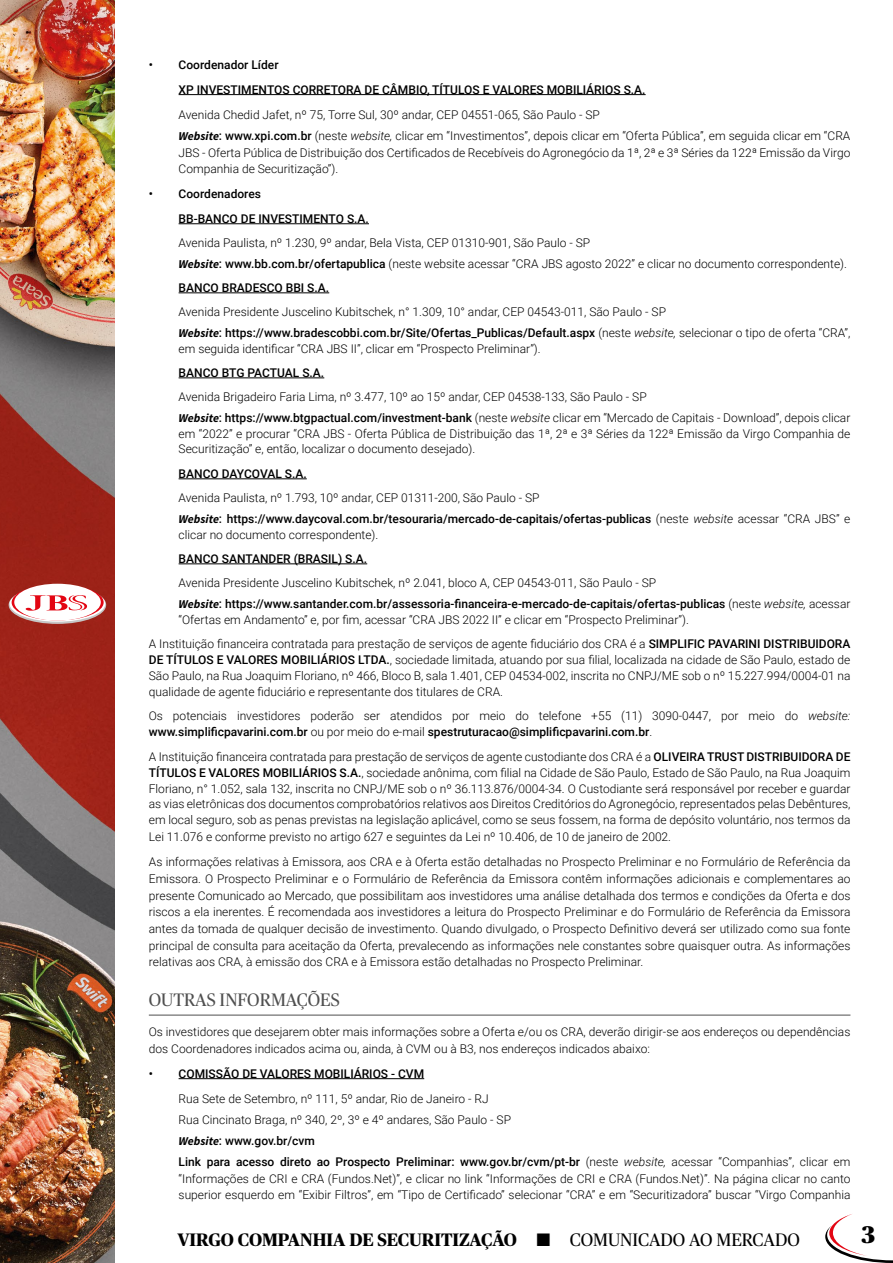
<style>
.page{position:relative;width:893px;height:1263px;background:#fff}
.page>*{position:absolute;margin:0;border:0;box-sizing:border-box;transform-origin:0 0}
.t1{font:900 24px "Publico";color:#000}
.t2{font:700 18px "Publico";color:#000}
.t3{font:18px "Publico";color:#4f4f4f}
.t4{font:300 12px/16.6px "Roboto";color:#000}
.t5{font:500 12px/25.2px "Roboto";color:#000}
.s1{font-family:"Source Sans Pro";font-weight:700;font-style:italic}
.s2{font-weight:500}
.s3{font-style:italic}
.s4{font-weight:300}
.s5{font-weight:300;font-style:italic}
.s6{font-weight:400}
</style>
<div class="page">
<svg style="left:825px;top:1214px;width:68px;height:49px"></svg>
<img style="left:0;top:0;width:115px;height:1263px">
<svg style="left:9px;top:586px;width:97px;height:38px"></svg>
<svg style="left:10px;top:586px;width:95px;height:36px"></svg>
<svg style="left:12px;top:584px;width:92px;height:36px"></svg>
<div style="left:14px;top:584px;width:87px;height:37px;background:#fff;border-radius:50%"></div>
<svg style="left:26px;top:595px;width:61px;height:16px"></svg>
<hr style="left:179px;top:94px;width:467px;height:1px;background:#000">
<hr style="left:179px;top:223px;width:190px;height:1px;background:#000">
<hr style="left:179px;top:293px;width:150px;height:1px;background:#000">
<hr style="left:179px;top:378px;width:145px;height:1px;background:#000">
<hr style="left:179px;top:478px;width:128px;height:1px;background:#000">
<hr style="left:179px;top:563px;width:188px;height:1px;background:#000">
<hr style="left:149px;top:1015px;width:701px;height:1px;background:#4f4f4f">
<hr style="left:179px;top:1078px;width:245px;height:1px;background:#000">
<p class="t5" style="left:179px;top:51px;width:468px;text-indent:-30px">• Coordenador Líder<br>XP INVESTIMENTOS CORRETORA DE CÂMBIO, TÍTULOS E VALORES MOBILIÁRIOS S.A.</p>
<p class="t4" style="left:179px;top:104px;width:673px;line-height:21px">Avenida Chedid Jafet, nº 75, Torre Sul, 30º andar, CEP 04551-065, São Paulo - SP<br><span class="s1">Website</span><span class="s2">: www.xpi.com.br</span> (neste <span class="s3">website,</span> clicar em “Investimentos”, depois clicar em “Oferta Pública”, em seguida clicar em “CRA</p>
<p class="t4" style="left:179px;top:144px;width:673px">JBS - Oferta Pública de Distribuição dos Certificados de Recebíveis do Agronegócio da 1ª, 2ª e 3ª Séries da 122ª Emissão da Virgo<br>Companhia de Securitização”).</p>
<p class="t5" style="left:179px;top:181px;width:192px;line-height:24.5px;text-indent:-30px">• Coordenadores<br>BB-BANCO DE INVESTIMENTO S.A.</p>
<p class="t4" style="left:179px;top:232px;width:670px;line-height:20.2px">Avenida Paulista, nº 1.230, 9º andar, Bela Vista, CEP 01310-901, São Paulo - SP<br><span class="s1">Website</span><span class="s2">: www.bb.com.br/ofertapublica</span> (neste website acessar “CRA JBS agosto 2022” e clicar no documento correspondente).</p>
<p class="t5" style="left:179px;top:275px;width:152px">BANCO BRADESCO BBI S.A.</p>
<p class="t4" style="left:179px;top:302px;width:673px;line-height:20.2px">Avenida Presidente Juscelino Kubitschek, n° 1.309, 10° andar, CEP 04543-011, São Paulo - SP<br><span class="s1">Website</span><span class="s2">: https://www.bradescobbi.com.br/Site/Ofertas_Publicas/Default.aspx</span> (neste <span class="s3">website,</span> selecionar o tipo de oferta “CRA”,</p>
<p class="t4" style="left:179px;top:339px;width:364px">em seguida identificar “CRA JBS II”, clicar em “Prospecto Preliminar”).</p>
<p class="t5" style="left:179px;top:360px;width:147px">BANCO BTG PACTUAL S.A.</p>
<p class="t4" style="left:179px;top:387px;width:673px;line-height:20.2px">Avenida Brigadeiro Faria Lima, nº 3.477, 10º ao 15º andar, CEP 04538-133, São Paulo - SP<br><span class="s1">Website</span><span class="s2">: https://www.btgpactual.com/investment-bank</span> (neste <span class="s3">website</span> clicar em “Mercado de Capitais - Download”, depois clicar</p>
<p class="t4" style="left:179px;top:425px;width:673px;line-height:15.9px">em “2022” e procurar “CRA JBS - Oferta Pública de Distribuição das 1ª, 2ª e 3ª Séries da 122ª Emissão da Virgo Companhia de<br>Securitização” e, então, localizar o documento desejado).</p>
<p class="t5" style="left:179px;top:461px;width:130px">BANCO DAYCOVAL S.A.</p>
<p class="t4" style="left:179px;top:487px;width:673px;line-height:20.2px">Avenida Paulista, nº 1.793, 10º andar, CEP 01311-200, São Paulo - SP<br><span class="s1">Website</span><span class="s2">: https://www.daycoval.com.br/tesouraria/mercado-de-capitais/ofertas-publicas</span> (neste <span class="s3">website</span> acessar “CRA JBS” e</p>
<p class="t4" style="left:179px;top:525px;width:201px">clicar no documento correspondente).</p>
<p class="t5" style="left:179px;top:546px;width:190px">BANCO SANTANDER (BRASIL) S.A.</p>
<p class="t5" style="left:179px;top:573px;width:673px;line-height:20.2px"><span class="s4">Avenida Presidente Juscelino Kubitschek, nº 2.041, bloco A, CEP 04543-011, São Paulo - SP<br></span><span class="s1">Website</span>: https://www.santander.com.br/assessoria-financeira-e-mercado-de-capitais/ofertas-publicas <span class="s4">(neste</span> <span class="s5">website,</span> <span class="s4">acessar</span></p>
<p class="t4" style="left:149px;top:607px;width:703px;line-height:24.5px;text-indent:30px">“Ofertas em Andamento” e, por fim, acessar “CRA JBS 2022 II” e clicar em “Prospecto Preliminar”).<br>A Instituição financeira contratada para prestação de serviços de agente fiduciário dos CRA é a <span class="s2">SIMPLIFIC PAVARINI DISTRIBUIDORA</span></p>
<p class="t4" style="left:149px;top:651px;width:703px;line-height:15.9px;text-align:justify"><span class="s2">DE TÍTULOS E VALORES MOBILIÁRIOS LTDA.</span>, sociedade limitada, atuando por sua filial, localizada na cidade de São Paulo, estado de São Paulo, na Rua Joaquim Floriano, nº 466, Bloco B, sala 1.401, CEP 04534-002, inscrita no CNPJ/ME sob o nº 15.227.994/0004-01 na qualidade de agente fiduciário e representante dos titulares de CRA.</p>
<p class="t4" style="left:149px;top:707px;width:703px;line-height:15.9px">Os potenciais investidores poderão ser atendidos por meio do telefone +55 (11) 3090-0447, por meio do <span class="s3">website: </span><span class="s2">www.simplificpavarini.com.br</span> ou por meio do e-mail <span class="s2">spestruturacao@simplificpavarini.com.br</span>.</p>
<p class="t4" style="left:149px;top:748px;width:703px;line-height:16px;text-align:justify">A Instituição financeira contratada para prestação de serviços de agente custodiante dos CRA é a <span class="s2">OLIVEIRA TRUST DISTRIBUIDORA DE TÍTULOS E VALORES MOBILIÁRIOS S.A.</span>, sociedade anônima, com filial na Cidade de São Paulo, Estado de São Paulo, na Rua Joaquim Floriano, n° 1.052, sala 132, inscrita no CNPJ/ME sob o nº 36.113.876/0004-34. O Custodiante será responsável por receber e guardar as vias eletrônicas dos documentos comprobatórios relativos aos Direitos Creditórios do Agronegócio, representados pelas Debêntures, em local seguro, sob as penas previstas na legislação aplicável, como se seus fossem, na forma de depósito voluntário, nos termos da Lei 11.076 e conforme previsto no artigo 627 e seguintes da Lei nº 10.406, de 10 de janeiro de 2002.</p>
<p class="t4" style="left:149px;top:853px;width:703px;text-align:justify">As informações relativas à Emissora, aos CRA e à Oferta estão detalhadas no Prospecto Preliminar e no Formulário de Referência da Emissora. O Prospecto Preliminar e o Formulário de Referência da Emissora contêm informações adicionais e complementares ao presente Comunicado ao Mercado, que possibilitam aos investidores uma análise detalhada dos termos e condições da Oferta e dos riscos a ela inerentes. É recomendada aos investidores a leitura do Prospecto Preliminar e do Formulário de Referência da Emissora antes da tomada de qualquer decisão de investimento. Quando divulgado, o Prospecto Definitivo deverá ser utilizado como sua fonte principal de consulta para aceitação da Oferta, prevalecendo as informações nele constantes sobre quaisquer outra. As informações relativas aos CRA, à emissão dos CRA e à Emissora estão detalhadas no Prospecto Preliminar.</p>
<h2 class="t3" style="left:149px;top:989px;width:193px">OUTRAS INFORMAÇÕES</h2>
<p class="t4" style="left:149px;top:1023px;width:703px">Os investidores que desejarem obter mais informações sobre a Oferta e/ou os CRA, deverão dirigir-se aos endereços ou dependências dos Coordenadores indicados acima ou, ainda, à CVM ou à B3, nos endereços indicados abaixo:</p>
<p class="t5" style="left:149px;top:1060px;width:277px">• COMISSÃO DE VALORES MOBILIÁRIOS - CVM</p>
<p class="t4" style="left:179px;top:1088px;width:673px;line-height:21px">Rua Sete de Setembro, nº 111, 5º andar, Rio de Janeiro - RJ<br>Rua Cincinato Braga, nº 340, 2º, 3º e 4º andares, São Paulo - SP<br><span class="s1">Website</span><span class="s2">: www.gov.br/cvm<br>Link para acesso direto ao Prospecto Preliminar: www.gov.br/cvm/pt-br</span> (neste <span class="s3">website,</span> acessar “Companhias”, clicar em</p>
<p class="t4" style="left:179px;top:1169px;width:673px">“Informações de CRI e CRA (Fundos.Net)”, e clicar no link “Informações de CRI e CRA (Fundos.Net)”. Na página clicar no canto superior esquerdo em “Exibir Filtros”, em “Tipo de Certificado” selecionar “CRA” e em “Securitizadora” buscar “Virgo Companhia</p>
<h2 class="t2" style="left:177px;top:1230px;width:624px">VIRGO COMPANHIA DE SECURITIZAÇÃO ■ <span class="s6">COMUNICADO AO MERCADO</span></h2>
<h1 class="t1" style="left:861px;top:1221px;width:15px">3</h1>
</div>
